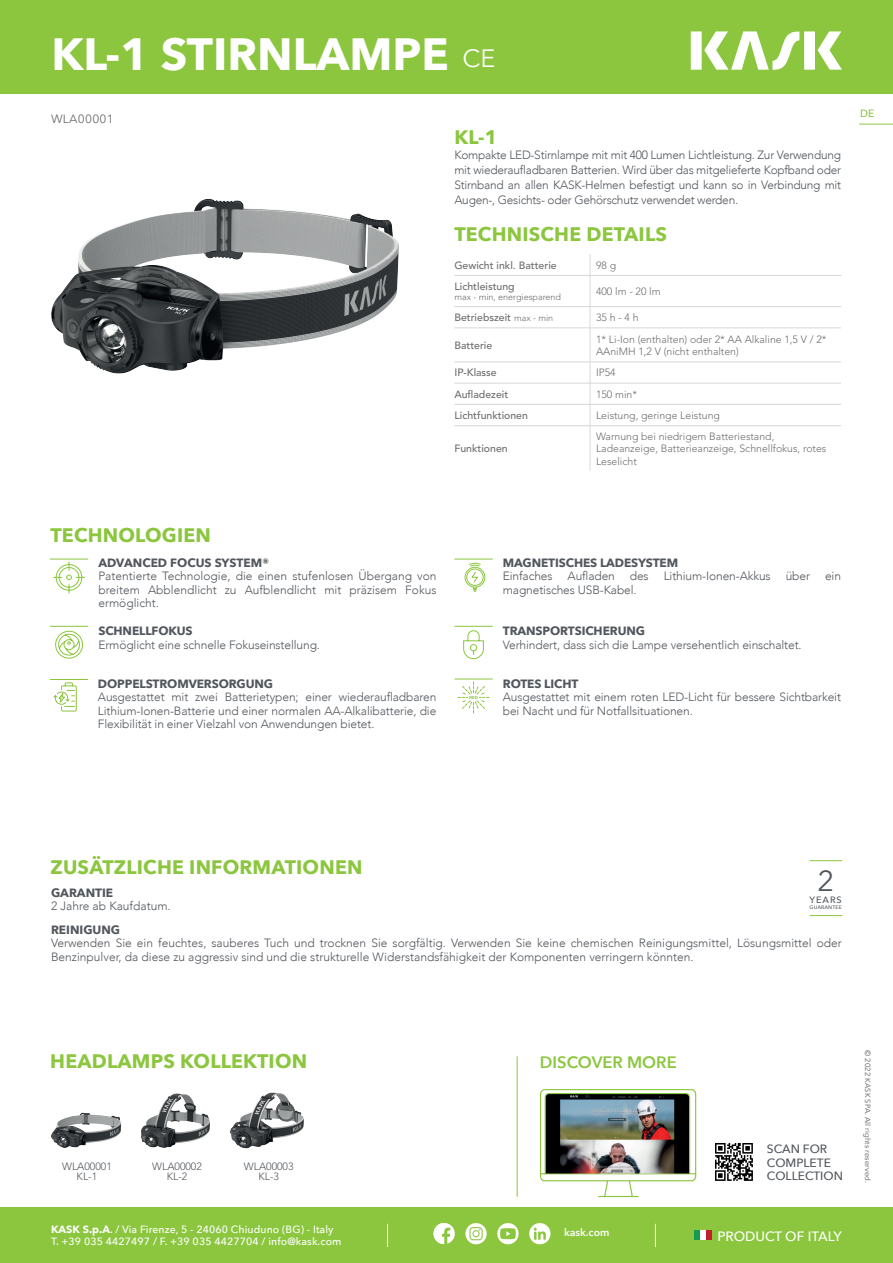
<style>
.page{position:relative;width:893px;height:1263px;background:#fff}
.page>*{position:absolute;margin:0;border:0;box-sizing:border-box;transform-origin:0 0}
.t1{font:700 45.15px "Avenir Next";color:#fff}
.t2{font:29.1px "Avenir Next";color:#52575d}
.t3{font:700 19.5px "Avenir Next";letter-spacing:.01em;color:#8bc63e}
.t4{font:600 16.5px "Avenir Next";color:#8bc63e}
.t5{font:500 13.5px "Avenir Next";color:#fff}
.t6{font:300 12px/13.5px "Avenir";letter-spacing:-.01em;color:#52575d;text-align:justify}
.t7{font:700 12px "Avenir Next";letter-spacing:-.01em;color:#52575d}
.t8{font:500 12px/13.5px "Avenir Next";color:#52575d}
.t9{font:12px "Avenir Next";letter-spacing:.02em;color:#6c6d70}
.t10{font:300 10.5px/12.6px "Avenir LT Std";color:#6c6d70}
.t11{font:500 10.5px "Avenir LT Std";color:#6c6d70}
.t12{font:500 10.5px/12.6px "Avenir Next";letter-spacing:.01em;color:#fff}
.t13{font:300 10.5px/10.5px "Avenir LT Std";color:#52575d;text-align:center}
.t14{font:600 10.5px "Avenir Next";color:#fff}
.t15{font:500 10.5px "Avenir Next";color:#8bc63e}
.t16{font:500 9.15px "Avenir Next";letter-spacing:.1em;color:#52575d}
.t17{font:300 9px "Avenir LT Std";color:#6c6d70}
.t18{font:7.65px "Avenir Next";letter-spacing:.01em;color:#52575d}
.t19{font:500 5.1px "Avenir Next";letter-spacing:.035em;color:#52575d}
.s1{font-weight:400;font-size:25.05px}
.s2{font-weight:300;font-size:9px}
.s3{font-weight:700}
</style>
<div class="page">
<div style="left:0;top:1208px;width:893px;height:55px;background:#8bc63e"></div>
<svg style="left:387px;top:1224px;width:1px;height:23px"></svg>
<svg style="left:655px;top:1224px;width:1px;height:23px"></svg>
<svg style="left:443px;top:1223px;width:12px;height:21px"></svg>
<svg style="left:434px;top:1223px;width:9px;height:21px"></svg>
<svg style="left:465px;top:1223px;width:22px;height:21px"></svg>
<svg style="left:497px;top:1223px;width:22px;height:21px"></svg>
<svg style="left:529px;top:1223px;width:21px;height:21px"></svg>
<div style="left:694px;top:1230px;width:6px;height:10px;background:#139b50"></div>
<div style="left:700px;top:1230px;width:6px;height:10px;background:#fff"></div>
<div style="left:706px;top:1230px;width:6px;height:10px;background:#c01f2e"></div>
<div style="left:0;top:0;width:893px;height:94px;background:#8bc63e"></div>
<hr style="left:859px;top:124px;width:34px;height:1px;background:#8bc63e">
<svg style="left:691px;top:31px;width:151px;height:39px"></svg>
<img style="left:51px;top:198px;width:348px;height:176px">
<svg style="left:590px;top:254px;width:1px;height:21px"></svg>
<hr style="left:454px;top:275px;width:136px;height:1px;background:#d6d7d9">
<hr style="left:454px;top:306px;width:136px;height:1px;background:#d6d7d9">
<hr style="left:454px;top:328px;width:136px;height:1px;background:#d6d7d9">
<hr style="left:454px;top:362px;width:136px;height:1px;background:#d6d7d9">
<hr style="left:454px;top:383px;width:136px;height:1px;background:#d6d7d9">
<hr style="left:454px;top:404px;width:136px;height:1px;background:#d6d7d9">
<hr style="left:590px;top:276px;width:1px;height:30px;background:#d6d7d9">
<svg style="left:590px;top:307px;width:1px;height:21px"></svg>
<hr style="left:590px;top:328px;width:1px;height:34px;background:#d6d7d9">
<svg style="left:590px;top:363px;width:1px;height:62px"></svg>
<hr style="left:590px;top:275px;width:251px;height:1px;background:#d6d7d9">
<hr style="left:590px;top:306px;width:251px;height:1px;background:#d6d7d9">
<hr style="left:590px;top:328px;width:251px;height:1px;background:#d6d7d9">
<hr style="left:590px;top:362px;width:251px;height:1px;background:#d6d7d9">
<hr style="left:590px;top:383px;width:251px;height:1px;background:#d6d7d9">
<hr style="left:590px;top:404px;width:251px;height:1px;background:#d6d7d9">
<hr style="left:454px;top:425px;width:136px;height:1px;background:#d6d7d9">
<hr style="left:590px;top:426px;width:1px;height:45px;background:#d6d7d9">
<hr style="left:590px;top:425px;width:251px;height:1px;background:#d6d7d9">
<hr style="left:50px;top:559px;width:38px;height:1px;background:#8bc63e">
<hr style="left:50px;top:626px;width:38px;height:1px;background:#8bc63e">
<hr style="left:454px;top:626px;width:39px;height:1px;background:#8bc63e">
<hr style="left:50px;top:679px;width:38px;height:1px;background:#8bc63e">
<hr style="left:454px;top:559px;width:39px;height:1px;background:#8bc63e">
<hr style="left:809px;top:860px;width:33px;height:1px;background:#8bc63e">
<hr style="left:809px;top:915px;width:33px;height:1px;background:#8bc63e">
<svg style="left:53px;top:561px;width:32px;height:33px"></svg>
<svg style="left:55px;top:630px;width:28px;height:29px"></svg>
<svg style="left:53px;top:682px;width:24px;height:30px"></svg>
<svg style="left:464px;top:562px;width:22px;height:30px"></svg>
<hr style="left:454px;top:679px;width:39px;height:1px;background:#8bc63e">
<svg style="left:457px;top:681px;width:33px;height:33px"></svg>
<svg style="left:463px;top:630px;width:21px;height:29px"></svg>
<svg style="left:715px;top:1143px;width:38px;height:38px"></svg>
<img style="left:539px;top:1089px;width:158px;height:109px">
<hr style="left:517px;top:1056px;width:1px;height:141px;background:#8bc63e">
<img style="left:51px;top:1112px;width:71px;height:36px">
<img style="left:141px;top:1093px;width:69px;height:55px">
<img style="left:231px;top:1092px;width:73px;height:57px">
<h1 class="t1" style="left:51px;top:15px;width:445px">KL-1 STIRNLAMPE <span class="s1">CE</span></h1>
<p class="t9" style="left:51px;top:108px;width:64px">WLA00001</p>
<h3 class="t3" style="left:454px;top:120px;width:44px">KL-1</h3>
<p class="t6" style="left:454px;top:147px;width:388px;line-height:15px">Kompakte LED-Stirnlampe mit mit 400 Lumen Lichtleistung. Zur Verwendung mit wiederaufladbaren Batterien. Wird über das mitgelieferte Kopfband oder Stirnband an allen KASK-Helmen befestigt und kann so in Verbindung mit Augen-, Gesichts- oder Gehörschutz verwendet werden.</p>
<h3 class="t3" style="left:454px;top:217px;width:214px">TECHNISCHE DETAILS</h3>
<p class="t11" style="left:454px;top:259px;width:104px">Gewicht inkl. Batterie</p>
<p class="t10" style="left:596px;top:259px;width:22px">98 g</p>
<p class="t11" style="left:454px;top:280px;width:62px">Lichtleistung</p>
<p class="t17" style="left:454px;top:292px;width:108px">max - min, energiesparend</p>
<p class="t10" style="left:596px;top:285px;width:66px">400 lm - 20 lm</p>
<p class="t11" style="left:454px;top:311px;width:100px">Betriebszeit <span class="s2">max - min</span></p>
<p class="t10" style="left:596px;top:311px;width:44px">35 h - 4 h</p>
<p class="t11" style="left:454px;top:339px;width:39px">Batterie</p>
<p class="t10" style="left:596px;top:333px;width:232px">1* Li-Ion (enthalten) oder 2* AA Alkaline 1,5 V / 2*<br>AAniMH 1,2 V (nicht enthalten)</p>
<p class="t11" style="left:454px;top:367px;width:44px">IP-Klasse</p>
<p class="t10" style="left:596px;top:367px;width:21px">IP54</p>
<p class="t11" style="left:454px;top:388px;width:55px">Aufladezeit</p>
<p class="t10" style="left:596px;top:388px;width:43px">150 min*</p>
<p class="t11" style="left:454px;top:409px;width:75px">Lichtfunktionen</p>
<p class="t10" style="left:596px;top:409px;width:125px">Leistung, geringe Leistung</p>
<p class="t11" style="left:454px;top:442px;width:55px">Funktionen</p>
<p class="t10" style="left:596px;top:430px;width:232px">Warnung bei niedrigem Batteriestand,<br>Ladeanzeige, Batterieanzeige, Schnellfokus, rotes<br>Leselicht</p>
<p class="t15" style="left:860px;top:105px;width:16px">DE</p>
<h3 class="t3" style="left:50px;top:518px;width:162px">TECHNOLOGIEN</h3>
<p class="t7" style="left:98px;top:552px;width:173px">ADVANCED FOCUS SYSTEM®</p>
<p class="t6" style="left:98px;top:569px;width:340px">Patentierte Technologie, die einen stufenlosen Übergang von breitem Abblendlicht zu Aufblendlicht mit präzisem Fokus ermöglicht.</p>
<p class="t7" style="left:98px;top:621px;width:96px">SCHNELLFOKUS</p>
<p class="t6" style="left:98px;top:638px;width:223px">Ermöglicht eine schnelle Fokuseinstellung.</p>
<p class="t7" style="left:98px;top:673px;width:177px">DOPPELSTROMVERSORGUNG</p>
<p class="t6" style="left:98px;top:691px;width:340px">Ausgestattet mit zwei Batterietypen; einer wiederaufladbaren Lithium-Ionen-Batterie und einer normalen AA-Alkalibatterie, die Flexibilität in einer Vielzahl von Anwendungen bietet.</p>
<p class="t7" style="left:503px;top:552px;width:177px">MAGNETISCHES LADESYSTEM</p>
<p class="t6" style="left:503px;top:569px;width:51px">Einfaches</p>
<p class="t6" style="left:568px;top:569px;width:49px">Aufladen</p>
<p class="t6" style="left:630px;top:569px;width:20px">des</p>
<p class="t6" style="left:664px;top:569px;width:108px">Lithium-Ionen-Akkus</p>
<p class="t6" style="left:786px;top:569px;width:26px">über</p>
<p class="t6" style="left:825px;top:569px;width:17px">ein</p>
<p class="t6" style="left:503px;top:583px;width:135px">magnetisches USB-Kabel.</p>
<p class="t7" style="left:503px;top:621px;width:144px">TRANSPORTSICHERUNG</p>
<p class="t6" style="left:503px;top:638px;width:300px">Verhindert, dass sich die Lampe versehentlich einschaltet.</p>
<p class="t7" style="left:503px;top:673px;width:77px">ROTES LICHT</p>
<p class="t6" style="left:503px;top:691px;width:340px">Ausgestattet mit einem roten LED-Licht für bessere Sichtbarkeit bei Nacht und für Notfallsituationen.</p>
<h3 class="t3" style="left:50px;top:850px;width:313px">ZUSÄTZLICHE INFORMATIONEN</h3>
<p class="t7" style="left:51px;top:882px;width:64px">GARANTIE</p>
<p class="t6" style="left:51px;top:899px;width:121px">2 Jahre ab Kaufdatum.</p>
<p class="t7" style="left:51px;top:919px;width:71px">REINIGUNG</p>
<p class="t6" style="left:51px;top:936px;width:792px">Verwenden Sie ein feuchtes, sauberes Tuch und trocknen Sie sorgfältig. Verwenden Sie keine chemischen Reinigungsmittel, Lösungsmittel oder<br>Benzinpulver, da diese zu aggressiv sind und die strukturelle Widerstandsfähigkeit der Komponenten verringern könnten.</p>
<h2 class="t2" style="left:817px;top:856px;width:18px">2</h2>
<p class="t16" style="left:809px;top:892px;width:34px">YEARS</p>
<p class="t19" style="left:809px;top:903px;width:34px">GUARANTEE</p>
<h3 class="t3" style="left:50px;top:1044px;width:258px">HEADLAMPS KOLLEKTION</h3>
<p class="t13" style="left:62px;top:1161px;width:51px">WLA00001<br>KL-1</p>
<p class="t13" style="left:244px;top:1161px;width:51px">WLA00003<br>KL-3</p>
<p class="t13" style="left:152px;top:1161px;width:51px">WLA00002<br>KL-2</p>
<h3 class="t4" style="left:540px;top:1048px;width:138px">DISCOVER MORE</h3>
<p class="t12" style="left:51px;top:1222px;width:292px"><span class="s3">KASK S.p.A</span>. / Via Firenze, 5 - 24060 Chiuduno (BG) - Italy<br>T. +39 035 4427497 / F. +39 035 4427704 / info@kask.com</p>
<p class="t14" style="left:564px;top:1223px;width:47px">kask.com</p>
<p class="t8" style="left:767px;top:1142px;width:77px">SCAN FOR<br>COMPLETE<br>COLLECTION</p>
<p class="t5" style="left:717px;top:1224px;width:126px">PRODUCT OF ITALY</p>
<p class="t18" style="left:874px;top:1050px;width:134px;rotate:90deg">© 2022 KASK SPA. All rights reserved.</p>
</div>
